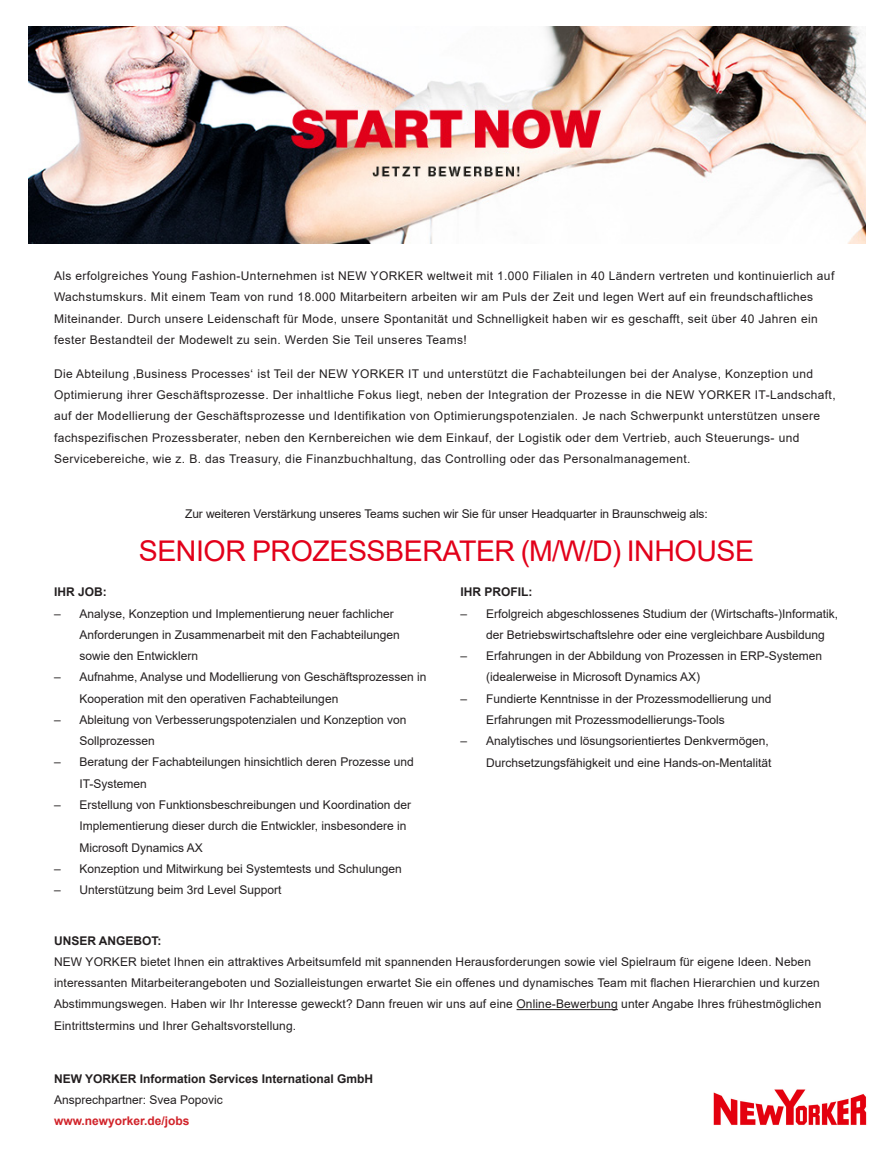
<style>
.page{position:relative;width:893px;height:1170px;background:#fff}
.page>*{position:absolute;margin:0;border:0;box-sizing:border-box;transform-origin:0 0}
.t1{font:28.5px "Arial";letter-spacing:-.015em;color:#e2001a}
.t2{font:12px/21.3px "Arial";letter-spacing:.01em;color:#231f20}
.t3{font:12px/21.3px "Arial";letter-spacing:.03em;color:#231f20}
.t4{font:12px "Arial";letter-spacing:-.01em;color:#231f20}
.t5{font:700 12px "Arial";color:#231f20}
.t6{font:700 12px "Arial";color:#d1232a}
</style>
<div class="page">
<img style="left:29px;top:26px;width:836px;height:217px">
<hr style="left:517px;top:1008px;width:101px;height:1px;background:#231f20">
<img style="left:713px;top:1089px;width:154px;height:36px">
<p class="t3" style="left:54px;top:265px;width:782px">Als erfolgreiches Young Fashion-Unternehmen ist NEW YORKER weltweit mit 1.000 Filialen in 40 Ländern vertreten und kontinuierlich auf Wachstumskurs. Mit einem Team von rund 18.000 Mitarbeitern arbeiten wir am Puls der Zeit und legen Wert auf ein freundschaftliches Miteinander. Durch unsere Leidenschaft für Mode, unsere Spontanität und Schnelligkeit haben wir es geschafft, seit über 40 Jahren ein fester Bestandteil der Modewelt zu sein. Werden Sie Teil unseres Teams!</p>
<p class="t3" style="left:54px;top:363px;width:783px">Die Abteilung ‚Business Processes‘ ist Teil der NEW YORKER IT und unterstützt die Fachabteilungen bei der Analyse, Konzeption und Optimierung ihrer Geschäftsprozesse. Der inhaltliche Fokus liegt, neben der Integration der Prozesse in die NEW YORKER IT-Landschaft, auf der Modellierung der Geschäftsprozesse und Identifikation von Optimierungspotenzialen. Je nach Schwerpunkt unterstützen unsere fachspezifischen Prozessberater, neben den Kernbereichen wie dem Einkauf, der Logistik oder dem Vertrieb, auch Steuerungs- und Servicebereiche, wie z. B. das Treasury, die Finanzbuchhaltung, das Controlling oder das Personalmanagement.</p>
<p class="t4" style="left:185px;top:505px;width:524px">Zur weiteren Verstärkung unseres Teams suchen wir Sie für unser Headquarter in Braunschweig als:</p>
<h1 class="t1" style="left:139px;top:531px;width:617px">SENIOR PROZESSBERATER (M/W/D) INHOUSE</h1>
<p class="t5" style="left:54px;top:583px;width:54px">IHR JOB:</p>
<p class="t2" style="left:80px;top:602px;width:322px;text-indent:-26px">– Analyse, Konzeption und Implementierung neuer fachlicher<br>Anforderungen in Zusammenarbeit mit den Fachabteilungen sowie den Entwicklern</p>
<p class="t2" style="left:80px;top:666px;width:348px;text-indent:-26px">– Aufnahme, Analyse und Modellierung von Geschäftsprozessen in<br>Kooperation mit den operativen Fachabteilungen</p>
<p class="t2" style="left:80px;top:708px;width:328px;text-indent:-26px">– Ableitung von Verbesserungspotenzialen und Konzeption von<br>Sollprozessen</p>
<p class="t2" style="left:80px;top:751px;width:336px;text-indent:-26px">– Beratung der Fachabteilungen hinsichtlich deren Prozesse und<br>IT-Systemen</p>
<p class="t2" style="left:80px;top:793px;width:333px;text-indent:-26px">– Erstellung von Funktionsbeschreibungen und Koordination der<br>Implementierung dieser durch die Entwickler, insbesondere in<br>Microsoft Dynamics AX</p>
<p class="t2" style="left:54px;top:857px;width:349px">– Konzeption und Mitwirkung bei Systemtests und Schulungen</p>
<p class="t2" style="left:54px;top:878px;width:229px">– Unterstützung beim 3rd Level Support</p>
<p class="t5" style="left:460px;top:583px;width:73px">IHR PROFIL:</p>
<p class="t2" style="left:486px;top:602px;width:354px;text-indent:-26px">– Erfolgreich abgeschlossenes Studium der (Wirtschafts-)Informatik, der Betriebswirtschaftslehre oder eine vergleichbare Ausbildung</p>
<p class="t2" style="left:486px;top:645px;width:338px;text-indent:-26px">– Erfahrungen in der Abbildung von Prozessen in ERP-Systemen (idealerweise in Microsoft Dynamics AX)</p>
<p class="t2" style="left:486px;top:687px;width:287px;text-indent:-26px">– Fundierte Kenntnisse in der Prozessmodellierung und<br>Erfahrungen mit Prozessmodellierungs-Tools</p>
<p class="t2" style="left:460px;top:730px;width:312px;text-align:right">– Analytisches und lösungsorientiertes Denkvermögen,<br>Durchsetzungsfähigkeit und eine Hands-on-Mentalität</p>
<p class="t5" style="left:54px;top:931px;width:109px">UNSER ANGEBOT:</p>
<p class="t2" style="left:54px;top:950px;width:769px">NEW YORKER bietet Ihnen ein attraktives Arbeitsumfeld mit spannenden Herausforderungen sowie viel Spielraum für eigene Ideen. Neben interessanten Mitarbeiterangeboten und Sozialleistungen erwartet Sie ein offenes und dynamisches Team mit flachen Hierarchien und kurzen Abstimmungswegen. Haben wir Ihr Interesse geweckt? Dann freuen wir uns auf eine Online-Bewerbung unter Angabe Ihres frühestmöglichen Eintrittstermins und Ihrer Gehaltsvorstellung.</p>
<p class="t5" style="left:54px;top:1069px;width:321px">NEW YORKER Information Services International GmbH</p>
<p class="t2" style="left:54px;top:1088px;width:170px">Ansprechpartner: Svea Popovic</p>
<p class="t6" style="left:54px;top:1112px;width:137px">www.newyorker.de/jobs</p>
</div>
